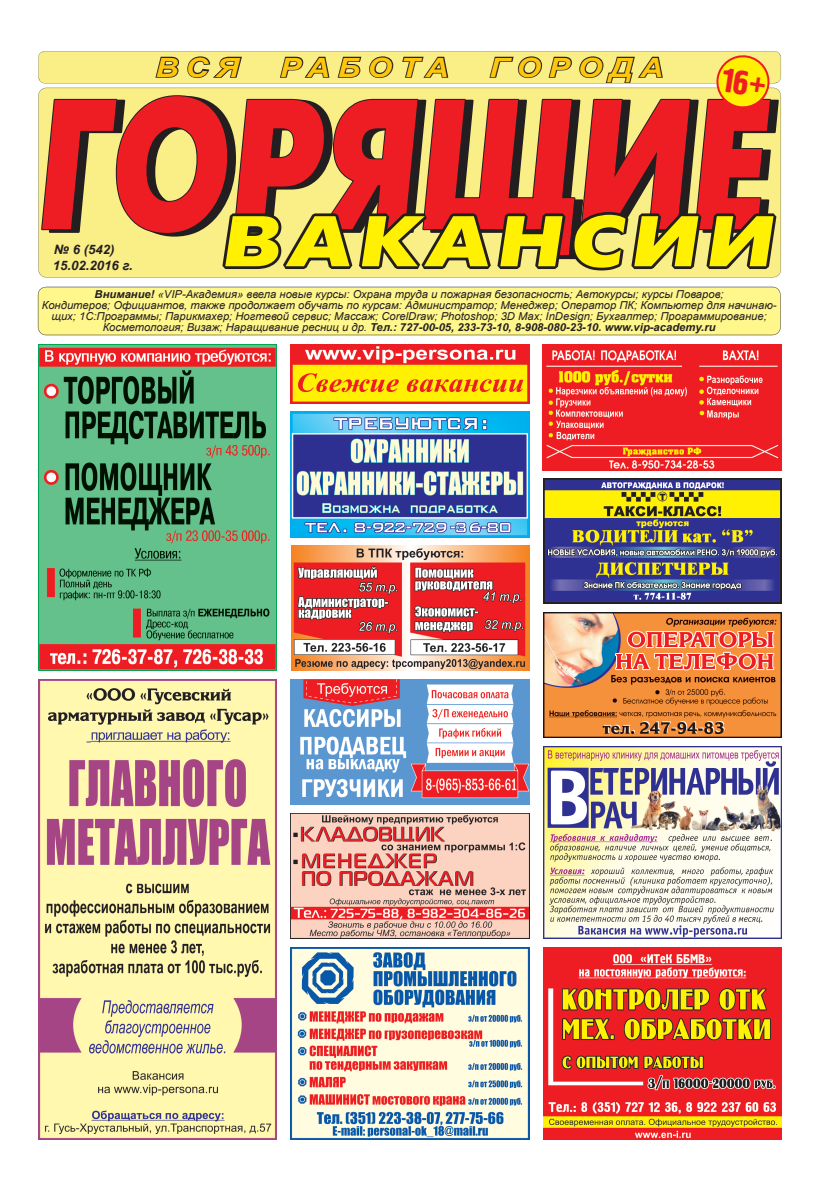
<style>
.page{position:relative;width:820px;height:1191px;background:#fff}
.page>*{position:absolute;margin:0;border:0;box-sizing:border-box;transform-origin:0 0}
.t1{font:italic 700 26.5px "Arial";letter-spacing:.235em;color:#fec50d;scale:1.2 1}
.t2{font:italic 700 13px "Arial";color:#231f20}
.t3{font:italic 10.9px/11px "Arial";color:#231f20;text-align:center}
.s1{font-weight:700}
</style>
<div class="page">
<div style="left:38px;top:287px;width:742px;height:48px;background:#fff68c"></div>
<div style="left:39px;top:109px;width:741px;height:168px;background:#faee87"></div>
<svg style="left:42px;top:109px;width:727px;height:146px;background:#d1553d"></svg>
<svg style="left:218px;top:208px;width:561px;height:66px;background:#cfad2f"></svg>
<img style="left:543px;top:612px;width:238px;height:126px">
<img style="left:543px;top:746px;width:238px;height:192px">
<img style="left:543px;top:478px;width:238px;height:126px">
<img style="left:291px;top:411px;width:238px;height:126px">
<img style="left:291px;top:679px;width:238px;height:126px">
<img style="left:291px;top:813px;width:238px;height:126px">
<img style="left:291px;top:545px;width:238px;height:125px">
<img style="left:543px;top:947px;width:238px;height:192px">
<img style="left:38px;top:344px;width:238px;height:327px">
<img style="left:38px;top:679px;width:238px;height:461px">
<img style="left:291px;top:344px;width:238px;height:59px">
<img style="left:542px;top:345px;width:239px;height:125px">
<img style="left:291px;top:947px;width:238px;height:193px">
<svg style="left:38px;top:51px;width:742px;height:58px;background:#e0c273"></svg>
<h1 class="t1" style="left:155px;top:50px;width:71px">ВСЯ</h1>
<h1 class="t1" style="left:280px;top:50px;width:142px">РАБОТА</h1>
<h1 class="t1" style="left:489px;top:50px;width:146px">ГОРОДА</h1>
<p class="t2" style="left:54px;top:241px;width:62px">№ 6 (542)</p>
<p class="t2" style="left:53px;top:257px;width:82px">15.02.2016 г.</p>
<p class="t3" style="left:42px;top:289px;width:736px"><span class="s1">Внимание!</span> «VIP-Академия» ввела новые курсы: Охрана труда и пожарная безопасность; Автокурсы; курсы Поваров;<br>Кондитеров; Официантов, также продолжает обучать по курсам: Администратор; Менеджер; Оператор ПК; Компьютер для начинаю&shy;щих; 1С:Программы; Парикмахер; Ногтевой сервис; Массаж; CorelDraw; Photoshop; 3D Max; InDesign; Бухгалтер; Программирование; Косметология; Визаж; Наращивание ресниц и др. <span class="s1">Тел.: 727-00-05, 233-73-10, 8-908-080-23-10. www.vip-aсademy.ru</span></p>
</div>
